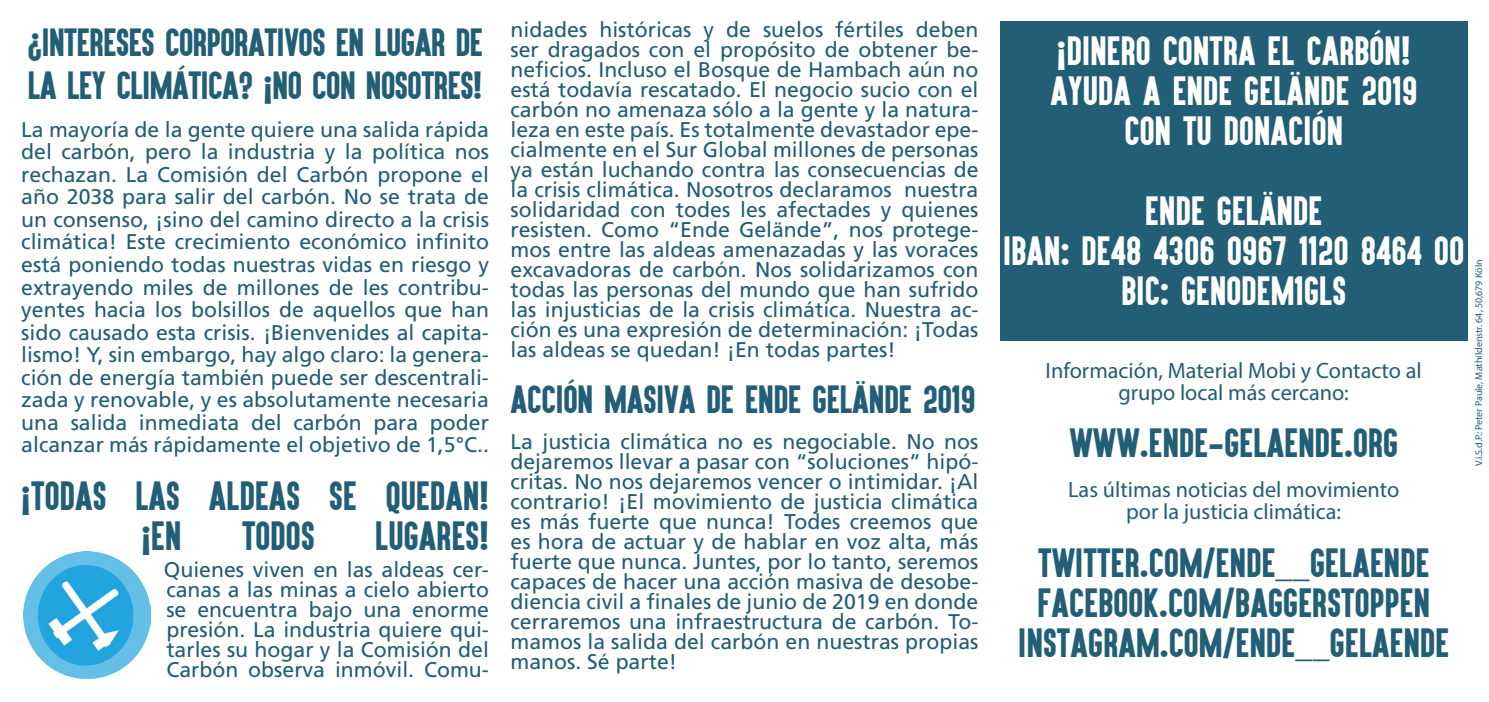
<style>
.page{position:relative;width:1489px;height:702px;background:#fff}
.page>*{position:absolute;margin:0;border:0;box-sizing:border-box;transform-origin:0 0}
.t1{font:33.75px/40px "Aku&Kamu";letter-spacing:.01em;color:#225e75;text-align:center}
.t2{font:33.75px "Aku&Kamu";letter-spacing:.01em;color:#fff}
.t3{font:32.5px/42.5px "Aku&Kamu";letter-spacing:-.01em;color:#225e75}
.t4{font:22.25px/22.5px "Myriad Pro";color:#225e75;text-align:center}
.t5{font:21.25px/20px "Frutiger LT Std";color:#225e75;text-align:justify}
.t6{font:10px "Myriad Pro";color:#225e75}
.s1{font-family:"Myriad Pro"}
</style>
<div class="page">
<div style="left:999px;top:21px;width:468px;height:319px;background:#225e75"></div>
<img style="left:23px;top:551px;width:128px;height:128px">
<p class="t3" style="left:27px;top:21px;width:457px">¿INTERESES CORPORATIVOS EN LUGAR DE<br>LA LEY CLIMÁTICA? ¡NO CON NOSOTRES!</p>
<p class="t5" style="left:21px;top:118px;width:469px;line-height:22.5px">La mayoría de la gente quiere una salida rápida del carbón, pero la industria y la política nos rechazan. La Comisión del Carbón propone el año 2038 para salir del carbón. No se trata de un consenso, ¡sino del camino directo a la crisis climática! Este crecimiento económico infinito está poniendo todas nuestras vidas en riesgo y extrayendo miles de millones de les contribu&shy;yentes hacia los bolsillos de aquellos que han sido causado esta crisis. ¡Bienvenides al capita&shy;lismo! Y, sin embargo, hay algo claro: la genera&shy;ción de energía también puede ser descentrali&shy;zada y renovable, y es absolutamente necesaria una salida inmediata del carbón para poder alcanzar más rápidamente el objetivo de 1,5°C..</p>
<p class="t1" style="left:141px;top:474px;width:349px;text-align:left;text-indent:-120px">¡TODAS LAS ALDEAS SE QUEDAN! ¡EN</p>
<p class="t1" style="left:242px;top:514px;width:74px">TODOS</p>
<p class="t1" style="left:375px;top:514px;width:115px">LUGARES!</p>
<p class="t5" style="left:164px;top:560px;width:327px">Quienes viven en las aldeas cer&shy;canas a las minas a cielo abierto se encuentra bajo una enorme presión. La industria quiere qui&shy;tarles su hogar y la Comisión del Carbón observa inmóvil. Comu-</p>
<p class="t5" style="left:510px;top:20px;width:469px">nidades históricas y de suelos fértiles deben ser dragados con el propósito de obtener be&shy;neficios. Incluso el Bosque de Hambach aún no está todavía rescatado. El negocio sucio con el carbón no amenaza sólo a la gente y la natura&shy;leza en este país. Es totalmente devastador epe&shy;cialmente en el Sur Global millones de personas ya están luchando contra las consecuencias de la crisis climática. Nosotros declaramos nuestra solidaridad con todes les afectades y quienes resisten. Como “Ende Gelände”, nos protege&shy;mos entre las aldeas amenazadas y las voraces excavadoras de carbón. Nos solidarizamos con todas las personas del mundo que han sufrido las injusticias de la crisis climática. Nuestra ac&shy;ción es una expresión de determinación: ¡Todas las aldeas se quedan! ¡En todas partes!</p>
<p class="t3" style="left:510px;top:377px;width:466px">ACCIÓN MASIVA DE ENDE GELÄNDE 2019</p>
<p class="t5" style="left:510px;top:431px;width:469px">La justicia climática no es negociable. No nos dejaremos llevar a pasar con “soluciones” hipó&shy;critas. No nos dejaremos vencer o intimidar. ¡Al contrario! ¡El movimiento de justicia climática es más fuerte que nunca! Todes creemos que es hora de actuar y de hablar en voz alta, más fuerte que nunca. Juntes, por lo tanto, seremos capaces de hacer una acción masiva de desobe&shy;diencia civil a finales de junio de 2019 en donde cerraremos una infraestructura de carbón. To&shy;mamos la salida del carbón en nuestras propias manos. Sé parte!</p>
<p class="t2" style="left:1056px;top:29px;width:355px">¡DINERO CONTRA EL CARBÓN!</p>
<p class="t2" style="left:1050px;top:69px;width:368px">AYUDA A ENDE GELÄNDE 2019</p>
<p class="t2" style="left:1124px;top:109px;width:220px">CON TU DONACIÓN</p>
<p class="t2" style="left:1145px;top:189px;width:178px">ENDE GELÄNDE</p>
<p class="t2" style="left:1002px;top:229px;width:462px">IBAN: DE48 4306 0967 1120 8464 00</p>
<p class="t2" style="left:1121px;top:269px;width:226px">BIC: GENODEM1GLS</p>
<p class="t4" style="left:1045px;top:359px;width:377px">Información, Material Mobi y Contacto al grupo local más cercano:</p>
<p class="t1" style="left:1069px;top:422px;width:330px">WWW.ENDE-GELAENDE.ORG</p>
<p class="t4" style="left:1068px;top:478px;width:333px">Las últimas noticias del movimiento por la justicia climática:</p>
<p class="t1" style="left:1018px;top:541px;width:432px">TWITTER.COM/ENDE<span class="s1">__</span>GELAENDE<br>FACEBOOK.COM/BAGGERSTOPPEN<br>INSTAGRAM.COM/ENDE<span class="s1">__</span>GELAENDE</p>
<p class="t6" style="left:1472px;top:466px;width:208px;rotate:-90deg">V.i.S.d.P.: Peter Paule, Mathildenstr. 64, 50,679 Köln</p>
</div>
